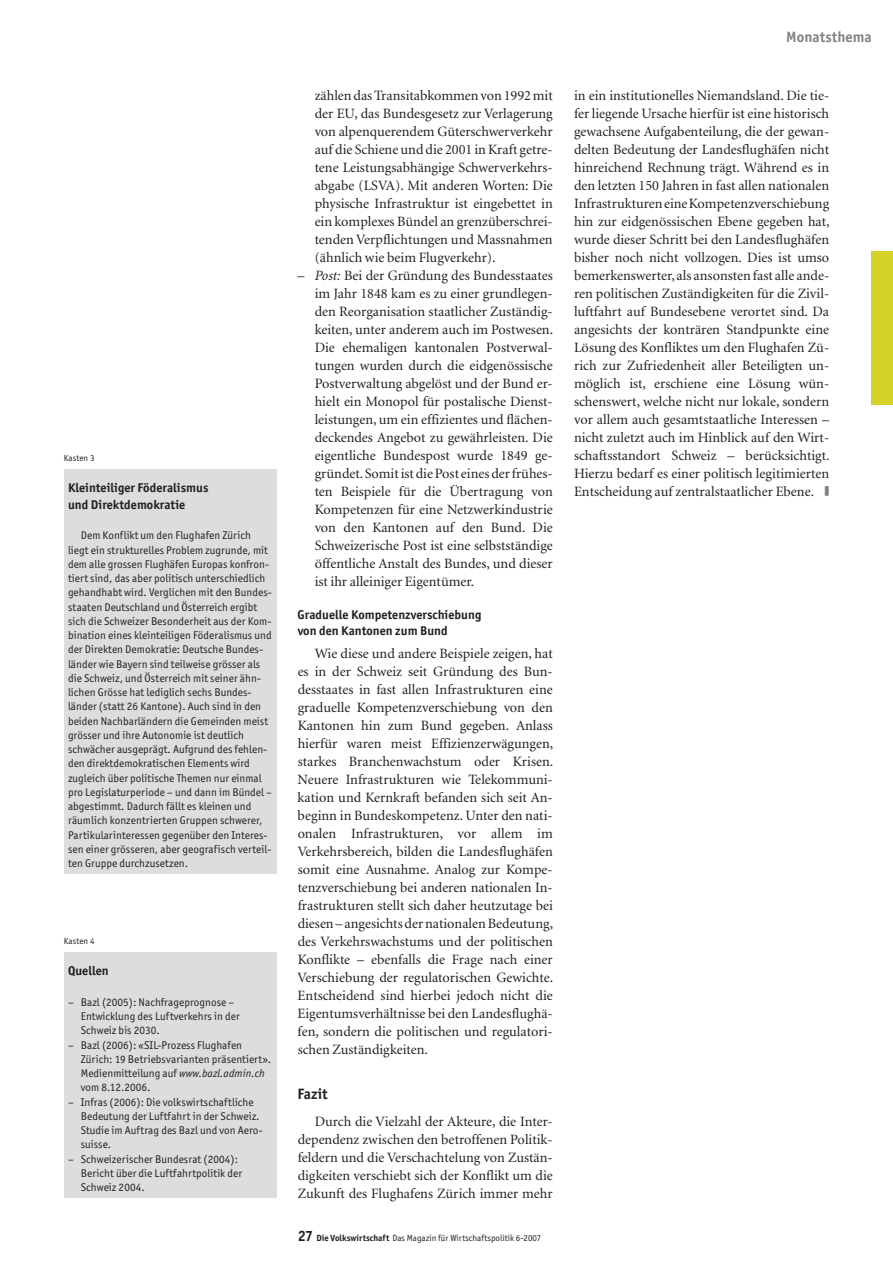
<style>
.page{position:relative;width:893px;height:1263px;background:#fff}
.page>*{position:absolute;margin:0;border:0;box-sizing:border-box;transform-origin:0 0}
.t1{font:700 15px "Officina San ITC";letter-spacing:.005em;color:#808285}
.t2{font:700 15px "Officina San ITC";letter-spacing:.005em;color:#231f20}
.t3{font:14.25px/18px "Minion";color:#231f20;text-align:justify}
.t4{font:700 12.75px/16.5px "Officina San ITC";letter-spacing:.005em;color:#231f20}
.t5{font:11.25px/14.2px "Officina San ITC";letter-spacing:.005em;color:#231f20}
.t6{font:9px "Officina San ITC";color:#231f20}
.s1{font-style:italic}
.s2{font-weight:700;font-size:15px}
.s3{font-weight:700}
</style>
<div class="page">
<div style="left:872px;top:252px;width:21px;height:153px;background:#d4d226"></div>
<div style="left:64px;top:469px;width:212px;height:404px;background:#dcdddf"></div>
<div style="left:64px;top:952px;width:212px;height:245px;background:#dcdddf"></div>
<p class="t6" style="left:64px;top:453px;width:32px">Kasten 3</p>
<p class="t4" style="left:68px;top:479px;width:142px">Kleinteiliger Föderalismus und Direktdemokratie</p>
<p class="t5" style="left:68px;top:528px;width:205px;text-indent:13px">Dem Konflikt um den Flughafen Zürich liegt ein strukturelles Problem zugrunde, mit dem alle grossen Flughäfen Europas konfron&shy;tiert sind, das aber politisch unterschiedlich gehandhabt wird. Verglichen mit den Bundes&shy;staaten Deutschland und Österreich ergibt sich die Schweizer Besonderheit aus der Kom&shy;bination eines kleinteiligen Föderalismus und der Direkten Demokratie: Deutsche Bundes&shy;länder wie Bayern sind teilweise grösser als die Schweiz, und Österreich mit seiner ähn&shy;lichen Grösse hat lediglich sechs Bundes&shy;länder (statt 26 Kantone). Auch sind in den beiden Nachbarländern die Gemeinden meist grösser und ihre Autonomie ist deutlich schwächer ausgeprägt. Aufgrund des fehlen&shy;den direktdemokratischen Elements wird zugleich über politische Themen nur einmal pro Legislaturperiode – und dann im Bündel – abgestimmt. Dadurch fällt es kleinen und räumlich konzentrierten Gruppen schwerer, Partikularinteressen gegenüber den Interes&shy;sen einer grösseren, aber geografisch verteil&shy;ten Gruppe durchzusetzen.</p>
<p class="t6" style="left:64px;top:935px;width:32px">Kasten 4</p>
<p class="t4" style="left:68px;top:962px;width:42px">Quellen</p>
<p class="t5" style="left:81px;top:995px;width:161px;text-indent:-13px">– Bazl (2005): Nachfrageprognose –<br>Entwicklung des Luftverkehrs in der<br>Schweiz bis 2030.</p>
<p class="t5" style="left:81px;top:1037px;width:192px;text-indent:-13px">– Bazl (2006): «SIL-Prozess Flughafen Zürich: 19 Betriebsvarianten präsentiert».<br>Medienmitteilung auf <span class="s1">www.bazl.admin.ch </span>vom 8.12.2006.</p>
<p class="t5" style="left:81px;top:1094px;width:183px;text-indent:-13px">– Infras (2006): Die volkswirtschaftliche<br>Bedeutung der Luftfahrt in der Schweiz.<br>Studie im Auftrag des Bazl und von Aero&shy;suisse.</p>
<p class="t5" style="left:81px;top:1151px;width:163px;text-indent:-13px">– Schweizerischer Bundesrat (2004):<br>Bericht über die Luftfahrtpolitik der<br>Schweiz 2004.</p>
<p class="t3" style="left:315px;top:86px;width:240px">zählen das Transitabkommen von 1992 mit der EU, das Bundesgesetz zur Verlagerung von alpenquerendem Güterschwerverkehr auf die Schiene und die 2001 in Kraft getre&shy;tene Leistungsabhängige Schwerverkehrs&shy;abgabe (LSVA). Mit anderen Worten: Die physische Infrastruktur ist eingebettet in ein komplexes Bündel an grenzüberschrei&shy;tenden Verpflichtungen und Massnahmen (ähnlich wie beim Flugverkehr).</p>
<p class="t3" style="left:315px;top:266px;width:240px;text-indent:-17px">– <span class="s1">Post:</span> Bei der Gründung des Bundesstaates im Jahr 1848 kam es zu einer grundlegen&shy;den Reorganisation staatlicher Zuständig&shy;keiten, unter anderem auch im Postwesen.<br>Die ehemaligen kantonalen Postverwal&shy;tungen wurden durch die eidgenössische Postverwaltung abgelöst und der Bund er&shy;hielt ein Monopol für postalische Dienst&shy;leistungen, um ein effizientes und flächen&shy;deckendes Angebot zu gewährleisten. Die eigentliche Bundespost wurde 1849 ge&shy;gründet. Somit ist die Post eines der frühes&shy;ten Beispiele für die Übertragung von Kompetenzen für eine Netzwerkindustrie von den Kantonen auf den Bund. Die Schweizerische Post ist eine selbstständige öffentliche Anstalt des Bundes, und dieser ist ihr alleiniger Eigentümer.</p>
<p class="t4" style="left:298px;top:606px;width:185px">Graduelle Kompetenzverschiebung von den Kantonen zum Bund</p>
<p class="t3" style="left:298px;top:644px;width:257px;text-indent:17px">Wie diese und andere Beispiele zeigen, hat es in der Schweiz seit Gründung des Bun&shy;desstaates in fast allen Infrastrukturen eine graduelle Kompetenzverschiebung von den Kantonen hin zum Bund gegeben. Anlass hierfür waren meist Effizienzerwägungen, starkes Branchenwachstum oder Krisen.<br>Neuere Infrastrukturen wie Telekommuni&shy;kation und Kernkraft befanden sich seit An&shy;beginn in Bundeskompetenz. Unter den nati&shy;onalen Infrastrukturen, vor allem im Verkehrsbereich, bilden die Landesflughäfen somit eine Ausnahme. Analog zur Kompe&shy;tenzverschiebung bei anderen nationalen In&shy;frastrukturen stellt sich daher heutzutage bei diesen – angesichts der nationalen Bedeutung, des Verkehrswachstums und der politischen Konflikte – ebenfalls die Frage nach einer Verschiebung der regulatorischen Gewichte.<br>Entscheidend sind hierbei jedoch nicht die Eigentumsverhältnisse bei den Landesflughä&shy;fen, sondern die politischen und regulatori&shy;schen Zuständigkeiten.</p>
<p class="t2" style="left:298px;top:1084px;width:32px">Fazit</p>
<p class="t3" style="left:298px;top:1112px;width:257px;text-indent:17px">Durch die Vielzahl der Akteure, die Inter&shy;dependenz zwischen den betroffenen Politik&shy;feldern und die Verschachtelung von Zustän&shy;digkeiten verschiebt sich der Konflikt um die Zukunft des Flughafens Zürich immer mehr</p>
<p class="t6" style="left:298px;top:1232px;width:245px"><span class="s2">27</span> <span class="s3">Die Volkswirtschaft</span> Das Magazin für Wirtschaftspolitik 6-2007</p>
<p class="t1" style="left:786px;top:27px;width:87px">Monatsthema</p>
<p class="t3" style="left:574px;top:86px;width:257px">in ein institutionelles Niemandsland. Die tie&shy;fer liegende Ursache hierfür ist eine historisch gewachsene Aufgabenteilung, die der gewan&shy;delten Bedeutung der Landesflughäfen nicht hinreichend Rechnung trägt. Während es in den letzten 150 Jahren in fast allen nationalen Infrastrukturen eine Kompetenzverschiebung hin zur eidgenössischen Ebene gegeben hat, wurde dieser Schritt bei den Landesflughäfen bisher noch nicht vollzogen. Dies ist umso bemerkenswerter, als ansonsten fast alle ande&shy;ren politischen Zuständigkeiten für die Zivil&shy;luftfahrt auf Bundesebene verortet sind. Da angesichts der konträren Standpunkte eine Lösung des Konfliktes um den Flughafen Zü&shy;rich zur Zufriedenheit aller Beteiligten un&shy;möglich ist, erschiene eine Lösung wün&shy;schenswert, welche nicht nur lokale, sondern vor allem auch gesamtstaatliche Interessen – nicht zuletzt auch im Hinblick auf den Wirt&shy;schaftsstandort Schweiz – berücksichtigt.<br>Hierzu bedarf es einer politisch legitimierten Entscheidung auf zentralstaatlicher Ebene.</p>
</div>
